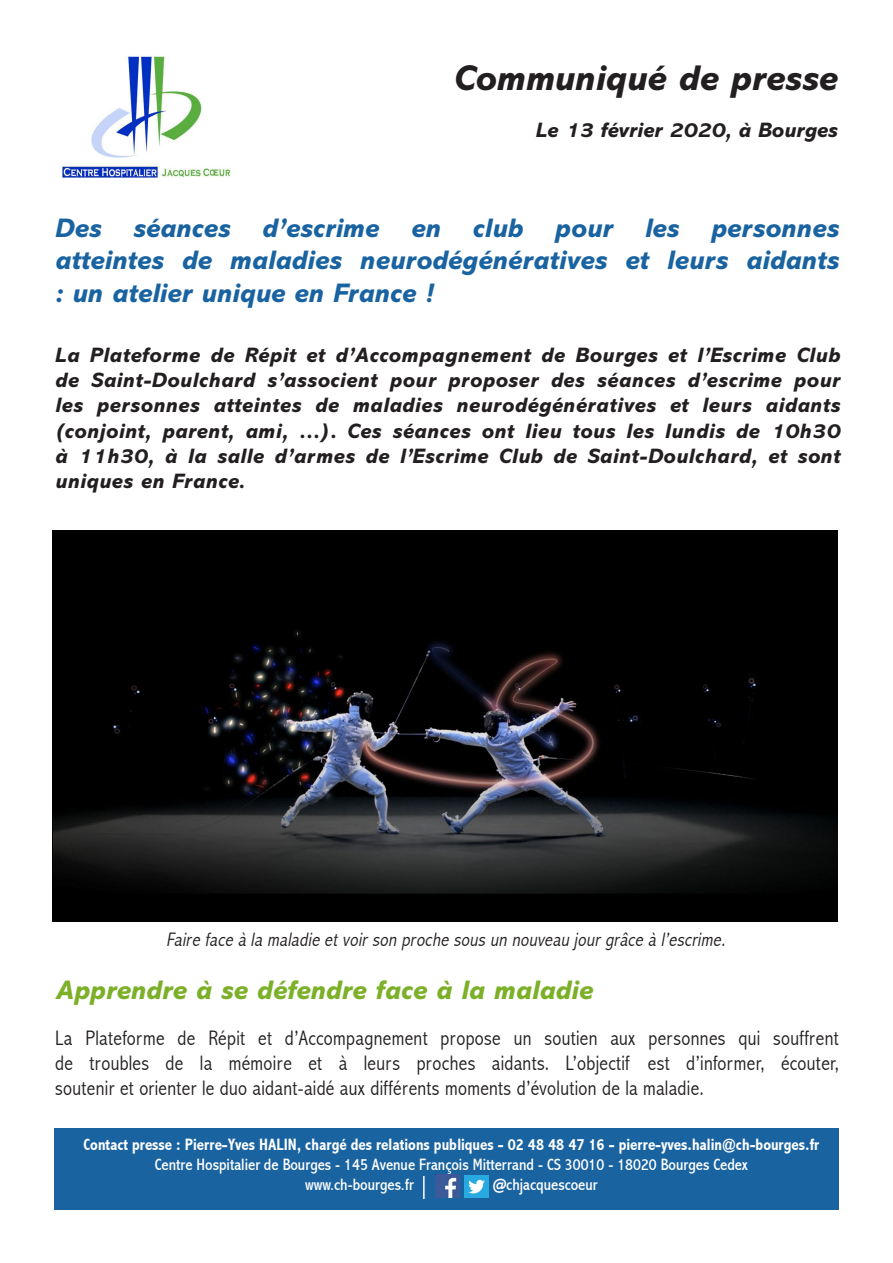
<style>
.page{position:relative;width:893px;height:1263px;background:#fff}
.page>*{position:absolute;margin:0;border:0;box-sizing:border-box;transform-origin:0 0}
.t1{font:italic 800 36px "Abadi MT Std";color:#231f20}
.t2{font:italic 800 27px/32.4px "Abadi MT Std";color:#1a63a1;text-align:justify}
.t3{font:italic 800 27px "Abadi MT Std";color:#7cb028}
.t4{font:italic 800 21px/25.2px "Abadi MT Std";letter-spacing:.02em;color:#231f20;text-align:justify}
.t5{font:300 condensed 21px/25.2px "Abadi";letter-spacing:.015em;color:#231f20;text-align:justify}
.t6{font:italic 800 21px "Abadi MT Std";color:#231f20}
.t7{font:italic 300 condensed 19.5px "Abadi";color:#231f20}
.t8{font:condensed 16.5px "Abadi";color:#fff}
.t9{font:700 condensed 16.5px "Abadi";color:#fff}
</style>
<div class="page">
<img style="left:60px;top:55px;width:171px;height:123px">
<div style="left:55px;top:1128px;width:784px;height:81px;background:#1a63a1"></div>
<img style="left:464px;top:1175px;width:25px;height:23px">
<img style="left:436px;top:1175px;width:24px;height:23px">
<hr style="left:423px;top:1176px;width:2px;height:23px;background:#fff">
<img style="left:53px;top:531px;width:785px;height:391px">
<p class="t1" style="left:454px;top:58px;width:385px">Communiqué de presse</p>
<p class="t6" style="left:536px;top:118px;width:303px">Le 13 février 2020, à Bourges</p>
<p class="t2" style="left:55px;top:212px;width:785px">Des séances d’escrime en club pour les personnes atteintes de maladies neurodégénératives et leurs aidants : un atelier unique en France !</p>
<p class="t4" style="left:55px;top:343px;width:787px">La Plateforme de Répit et d’Accompagnement de Bourges et l’Escrime Club de Saint-Doulchard s’associent pour proposer des séances d’escrime pour les personnes atteintes de maladies neurodégénératives et leurs aidants (conjoint, parent, ami, …). Ces séances ont lieu tous les lundis de 10h30 à 11h30, à la salle d’armes de l’Escrime Club de Saint-Doulchard, et sont uniques en France.</p>
<p class="t7" style="left:166px;top:928px;width:564px">Faire face à la maladie etvoirson proche sous un nouveau jourgrâce à l’escrime.</p>
<p class="t3" style="left:56px;top:975px;width:539px">Apprendre à se défendre face à la maladie</p>
<p class="t5" style="left:55px;top:1025px;width:785px">La Plateforme de Répit et d’Accompagnement propose un soutien aux personnes qui souffrent de troubles de la mémoire et à leurs proches aidants. L’objectif est d’informer, écouter, soutenir et orienter le duo aidant-aidé aux différents moments d’évolution de la maladie.</p>
<p class="t9" style="left:84px;top:1135px;width:737px">Contact presse : Pierre-Yves HALIN, chargé des relations publiques - 02 48 48 47 16 - pierre-yves.halin@ch-bourges.fr</p>
<p class="t8" style="left:155px;top:1155px;width:595px">Centre Hospitalier de Bourges - 145 Avenue François Mitterrand - CS 30010 - 18020 Bourges Cedex</p>
<p class="t8" style="left:305px;top:1174px;width:110px">www.ch-bourges.fr</p>
<p class="t8" style="left:493px;top:1174px;width:106px">@chjacquescoeur</p>
</div>
